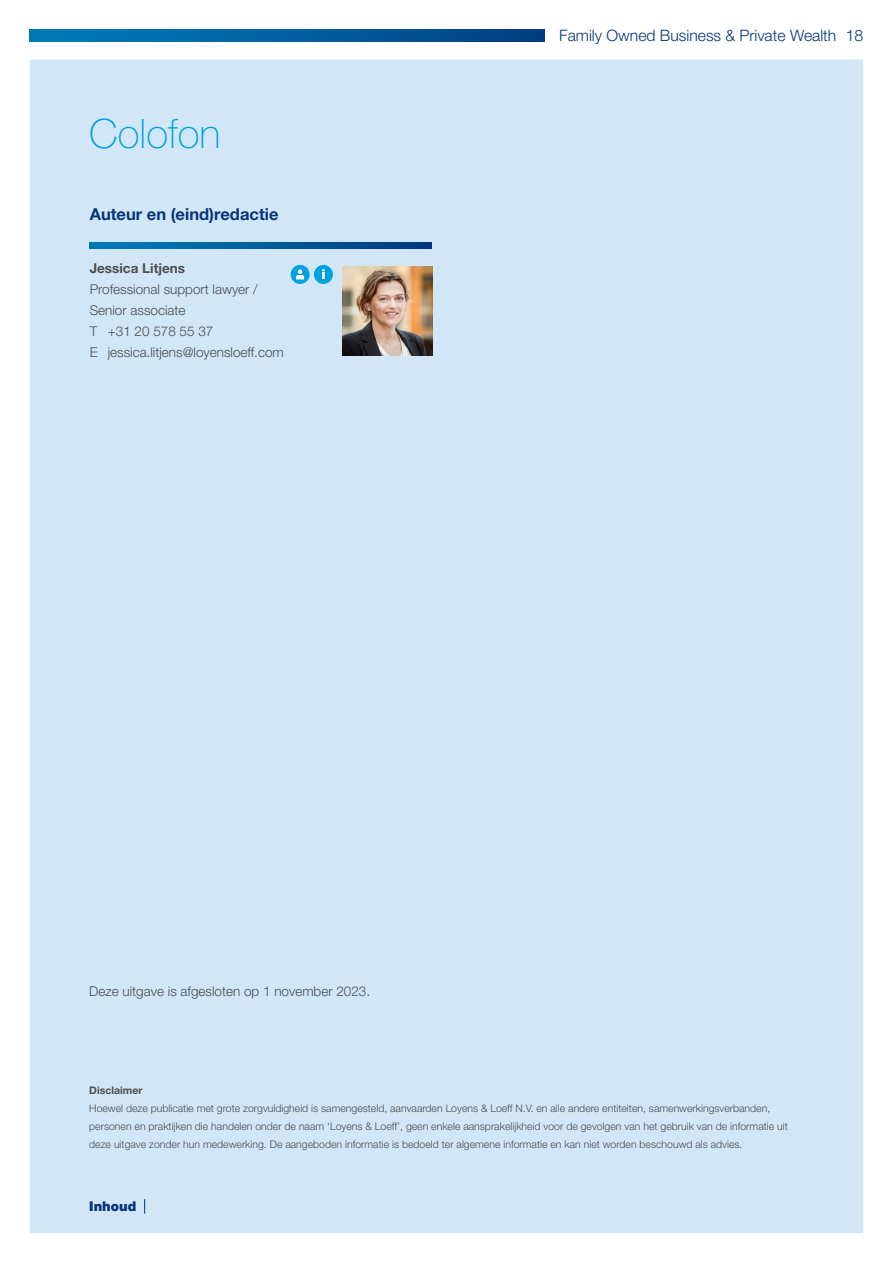
<style>
.page{position:relative;width:893px;height:1263px;background:#fff}
.page>*{position:absolute;margin:0;border:0;box-sizing:border-box;transform-origin:0 0}
.t1{font:100 40.5px "Helvetica Neue LT Pro";color:#00a2e0}
.t2{font:700 16.5px "Helvetica Neue LT Pro";color:#06357a}
.t3{font:300 15.75px "Helvetica Neue LT Pro";color:#06357a}
.t4{font:300 13.5px/21px "Helvetica Neue LT Pro";color:#4d4d4f}
.t5{font:700 13.5px "Helvetica Neue LT Pro";color:#4d4d4f}
.t6{font:900 13.5px "Helvetica Neue LT Pro";color:#06357a}
.t7{font:300 10.5px/18px "Helvetica Neue LT Pro";color:#4d4d4f}
.t8{font:700 10.5px "Helvetica Neue LT Pro";color:#4d4d4f}
</style>
<div class="page">
<svg style="left:30px;top:30px;width:514px;height:11px;background:#005e9d"></svg>
<div style="left:30px;top:60px;width:833px;height:1173px;background:#d1e6f7"></div>
<svg style="left:89px;top:242px;width:343px;height:6px;background:#005c9b"></svg>
<img style="left:343px;top:266px;width:89px;height:90px">
<svg style="left:144px;top:1199px;width:1px;height:14px"></svg>
<svg style="left:291px;top:265px;width:19px;height:19px"></svg>
<svg style="left:296px;top:269px;width:8px;height:10px"></svg>
<div style="left:314px;top:265px;width:19px;height:19px;background:#00a2e0;border-radius:50%"></div>
<svg style="left:322px;top:269px;width:3px;height:10px"></svg>
<h1 class="t1" style="left:89px;top:110px;width:133px">Colofon</h1>
<h2 class="t2" style="left:90px;top:204px;width:190px">Auteur en (eind)redactie</h2>
<p class="t5" style="left:90px;top:260px;width:97px">Jessica Litjens</p>
<p class="t4" style="left:90px;top:279px;width:196px">Professional support lawyer /<br>Senior associate<br>T +31 20 578 55 37<br>E jessica.litjens@loyensloeff.com</p>
<h3 class="t3" style="left:559px;top:26px;width:305px">Family Owned Business &amp; Private Wealth 18</h3>
<p class="t4" style="left:89px;top:980px;width:282px">Deze uitgave is afgesloten op 1 november 2023.</p>
<p class="t8" style="left:89px;top:1084px;width:55px">Disclaimer</p>
<p class="t7" style="left:89px;top:1099px;width:700px">Hoewel deze publicatie met grote zorgvuldigheid is samengesteld, aanvaarden Loyens &amp; Loeff N.V. en alle andere entiteiten, samenwerkingsverbanden, personen en praktijken die handelen onder de naam ‘Loyens &amp; Loeff’, geen enkele aansprakelijkheid voor de gevolgen van het gebruik van de informatie uit deze uitgave zonder hun medewerking. De aangeboden informatie is bedoeld ter algemene informatie en kan niet worden beschouwd als advies.</p>
<p class="t6" style="left:89px;top:1198px;width:49px">Inhoud</p>
</div>
